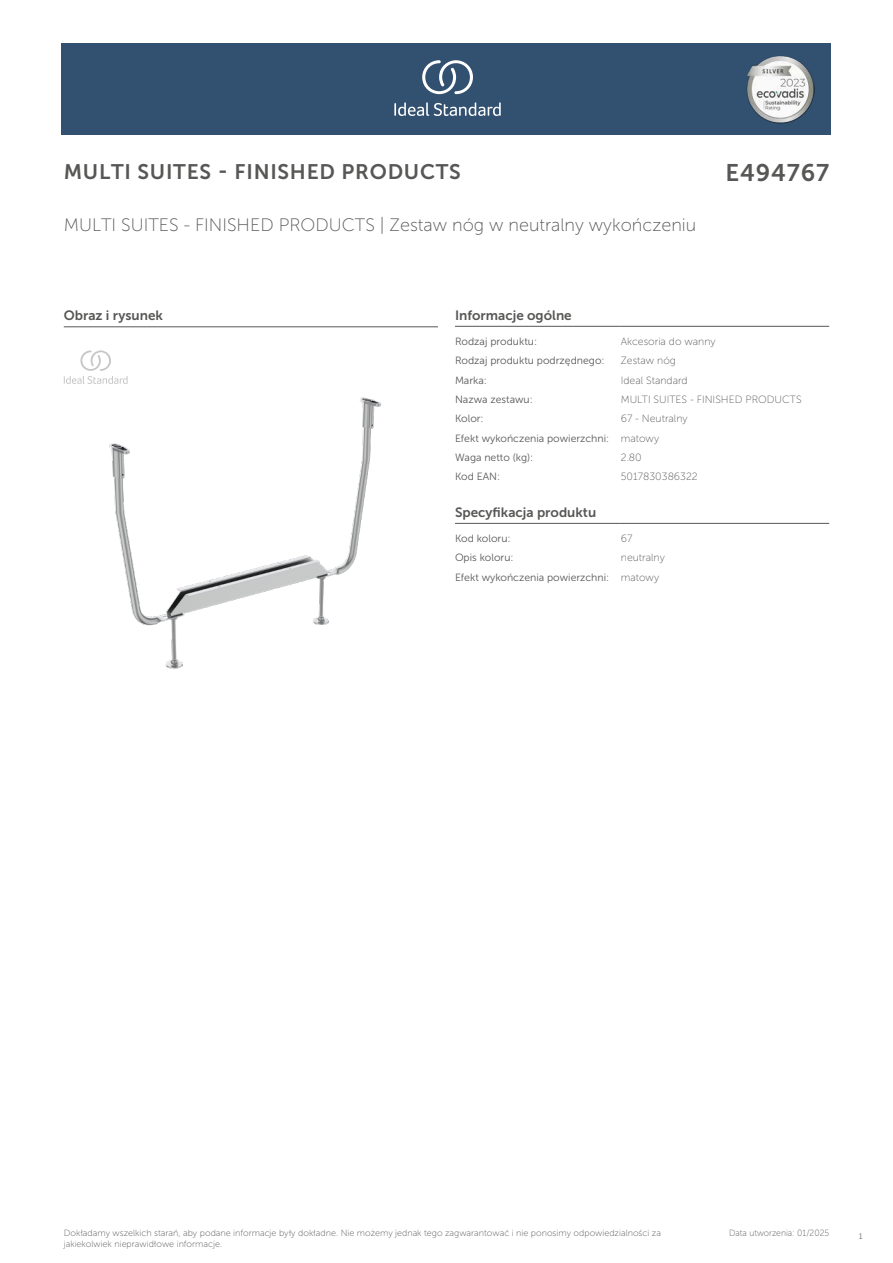
<style>
.page{position:relative;width:893px;height:1263px;background:#fff}
.page>*{position:absolute;margin:0;border:0;box-sizing:border-box;transform-origin:0 0}
.t1{font:24px "Museo Sans 700";letter-spacing:.035em;color:#575756}
.t2{font:21px "Museo Sans 700";letter-spacing:.035em;color:#575756}
.t3{font:18px "Museo Sans 100";color:#575756}
.t4{font:13.5px "Museo Sans 700";color:#575756}
.t5{font:10.5px/19.4px "Museo Sans 300";color:#575756}
.t6{font:10.5px "Museo Sans 100";color:#575756}
.t7{font:9px/10.8px "Museo Sans 100";color:#575756}
.t8{font:9px "Museo Sans 100";color:#575756;scale:.95 1}
.t9{font:300 9px "Calibri";color:#575756;scale:.95 1}
.s1{font-family:"Museo Sans 100"}
</style>
<div class="page">
<div style="left:62px;top:43px;width:769px;height:91px;background:#325070"></div>
<hr style="left:455px;top:326px;width:166px;height:1px;background:#575756">
<hr style="left:621px;top:326px;width:208px;height:1px;background:#575756">
<hr style="left:455px;top:523px;width:166px;height:1px;background:#575756">
<hr style="left:621px;top:523px;width:208px;height:1px;background:#575756">
<hr style="left:64px;top:327px;width:374px;height:1px;background:#575756">
<svg style="left:64px;top:350px;width:64px;height:34px"></svg>
<img style="left:109px;top:397px;width:272px;height:272px">
<svg style="left:394px;top:102px;width:107px;height:14px"></svg>
<svg style="left:422px;top:60px;width:51px;height:34px"></svg>
<img style="left:746px;top:56px;width:68px;height:67px">
<h2 class="t2" style="left:64px;top:160px;width:399px">MULTI SUITES - FINISHED PRODUCTS</h2>
<h1 class="t1" style="left:725px;top:160px;width:105px">E494767</h1>
<h3 class="t3" style="left:64px;top:215px;width:634px">MULTI SUITES - FINISHED PRODUCTS | Zestaw nóg w neutralny wykończeniu</h3>
<p class="t4" style="left:64px;top:308px;width:101px">Obraz i rysunek</p>
<p class="t4" style="left:455px;top:308px;width:118px">Informacje ogólne</p>
<p class="t5" style="left:455px;top:332px;width:84px">Rodzaj produktu:</p>
<p class="t6" style="left:621px;top:336px;width:96px">Akcesoria do wanny</p>
<p class="t5" style="left:455px;top:351px;width:151px">Rodzaj produktu podrzędnego:</p>
<p class="t6" style="left:621px;top:355px;width:57px">Zestaw nóg</p>
<p class="t5" style="left:455px;top:370px;width:33px">Marka:</p>
<p class="t6" style="left:621px;top:374px;width:68px">Ideal Standard</p>
<p class="t5" style="left:455px;top:390px;width:79px">Nazwa zestawu:</p>
<p class="t6" style="left:621px;top:394px;width:182px">MULTI SUITES - FINISHED PRODUCTS</p>
<p class="t5" style="left:455px;top:409px;width:30px">Kolor:</p>
<p class="t6" style="left:621px;top:413px;width:68px">67 - Neutralny</p>
<p class="t5" style="left:455px;top:429px;width:206px">Efekt wykończenia powierzchni: <span class="s1">matowy<br></span>Waga netto (kg):</p>
<p class="t6" style="left:621px;top:452px;width:22px">2.80</p>
<p class="t5" style="left:455px;top:467px;width:47px">Kod EAN:</p>
<p class="t6" style="left:621px;top:471px;width:78px">5017830386322</p>
<p class="t4" style="left:455px;top:505px;width:143px">Specyfikacja produktu</p>
<p class="t5" style="left:455px;top:529px;width:57px">Kod koloru:</p>
<p class="t6" style="left:621px;top:533px;width:13px">67</p>
<p class="t5" style="left:455px;top:548px;width:60px">Opis koloru:</p>
<p class="t6" style="left:621px;top:552px;width:45px">neutralny</p>
<p class="t5" style="left:455px;top:567px;width:206px">Efekt wykończenia powierzchni: <span class="s1">matowy</span></p>
<p class="t7" style="left:64px;top:1227px;width:599px">Dokładamy wszelkich starań, aby podane informacje były dokładne. Nie możemy jednak tego zagwarantować i nie ponosimy odpowiedzialności za jakiekolwiek nieprawidłowe informacje.</p>
<p class="t8" style="left:729px;top:1228px;width:107px">Data utworzenia: 01/2025</p>
<p class="t9" style="left:858px;top:1230px;width:6px">1</p>
</div>
